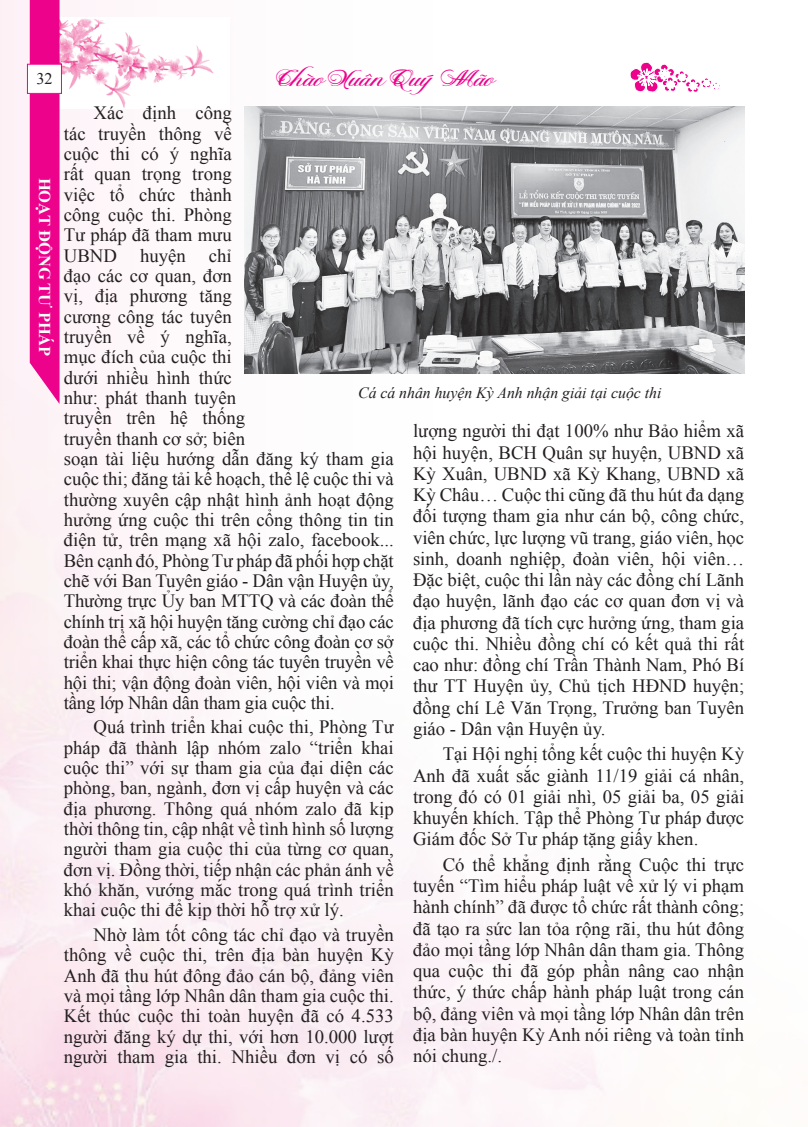
<style>
.page{position:relative;width:808px;height:1127px;background:#fff}
.page>*{position:absolute;margin:0;border:0;box-sizing:border-box;transform-origin:0 0}
.t1{font:italic 25.5px "UTM Novido";color:#ed028c;scale:1.19 1}
.t2{font:18.75px/20.2px "Times New Roman";color:#231f20;text-align:justify}
.t3{font:700 16.5px "Times New Roman";color:#fff}
.t4{font:16.2px "Times New Roman";color:#231f20}
.t5{font:italic 15.75px "Times New Roman";color:#231f20}
</style>
<div class="page">
<img style="left:0;top:0;width:745px;height:1127px">
<svg style="left:630px;top:62px;width:90px;height:30px"></svg>
<img style="left:60px;top:17px;width:170px;height:91px">
<div style="left:30px;top:0;width:30px;height:404px;background:#ed028c"></div>
<div style="left:27px;top:64px;width:34px;height:29px;background:#fff"></div>
<div style="left:27px;top:64px;width:35px;height:30px;border:1px solid #ed028c"></div>
<img style="left:245px;top:106px;width:499px;height:268px">
<p class="t4" style="left:36px;top:68px;width:18px">32</p>
<p class="t3" style="left:56px;top:177px;width:180px;rotate:90deg">HOẠT ĐỘNG TƯ PHÁP</p>
<h1 class="t1" style="left:278px;top:60px;width:182px">Chào Xuân QuýMão</h1>
<p class="t2" style="left:64px;top:103px;width:332px;text-align:left;text-indent:30px">Xác định công<br>tác truyền thông về<br>cuộc thi có ý nghĩa<br>rất quan trọng trong<br>việc tổ chức thành<br>công cuộc thi. Phòng<br>Tư pháp đã tham mưu<br>UBND huyện chỉ<br>đạo các cơ quan, đơn<br>vị, địa phương tăng<br>cương công tác tuyên<br>truyền về ý nghĩa,<br>mục đích của cuộc thi<br>dưới nhiều hình thức<br>như: phát thanh tuyên<br>truyền trên hệ thống<br>truyền thanh cơ sở; biên<br>soạn tài liệu hướng dẫn đăng ký tham gia cuộc thi; đăng tải kế hoạch, thể lệ cuộc thi và thường xuyên cập nhật hình ảnh hoạt động hưởng ứng cuộc thi trên cổng thông tin tin điện tử, trên mạng xã hội zalo, facebook...<br>Bên cạnh đó, Phòng Tư pháp đã phối hợp chặt chẽ với Ban Tuyên giáo - Dân vận Huyện ủy,<br>Thường trực Ủy ban MTTQ và các đoàn thể chính trị xã hội huyện tăng cường chỉ đạo các đoàn thể cấp xã, các tổ chức công đoàn cơ sở triển khai thực hiện công tác tuyên truyền về hội thi; vận động đoàn viên, hội viên và mọi tầng lớp Nhân dân tham gia cuộc thi.</p>
<p class="t2" style="left:64px;top:717px;width:332px;text-indent:30px">Quá trình triển khai cuộc thi, Phòng Tư pháp đã thành lập nhóm zalo “triển khai cuộc thi” với sự tham gia của đại diện các phòng, ban, ngành, đơn vị cấp huyện và các địa phương. Thông quá nhóm zalo đã kịp thời thông tin, cập nhật về tình hình số lượng người tham gia cuộc thi của từng cơ quan, đơn vị. Đồng thời, tiếp nhận các phản ánh về khó khăn, vướng mắc trong quá trình triển khai cuộc thi để kịp thời hỗ trợ xử lý.</p>
<p class="t2" style="left:64px;top:924px;width:332px;text-indent:30px">Nhờ làm tốt công tác chỉ đạo và truyền thông về cuộc thi, trên địa bàn huyện Kỳ Anh đã thu hút đông đảo cán bộ, đảng viên và mọi tầng lớp Nhân dân tham gia cuộc thi.<br>Kết thúc cuộc thi toàn huyện đã có 4.533 người đăng ký dự thi, với hơn 10.000 lượt người tham gia thi. Nhiều đơn vị có số</p>
<p class="t5" style="left:358px;top:382px;width:305px">Cá cá nhân huyện Kỳ Anh nhận giải tại cuộc thi</p>
<p class="t2" style="left:413px;top:420px;width:333px;line-height:21.3px">lượng người thi đạt 100% như Bảo hiểm xã hội huyện, BCH Quân sự huyện, UBND xã Kỳ Xuân, UBND xã Kỳ Khang, UBND xã Kỳ Châu… Cuộc thi cũng đã thu hút đa dạng đối tượng tham gia như cán bộ, công chức, viên chức, lực lượng vũ trang, giáo viên, học sinh, doanh nghiệp, đoàn viên, hội viên… Đặc biệt, cuộc thi lần này các đồng chí Lãnh đạo huyện, lãnh đạo các cơ quan đơn vị và địa phương đã tích cực hưởng ứng, tham gia cuộc thi. Nhiều đồng chí có kết quả thi rất cao như: đồng chí Trần Thành Nam, Phó Bí thư TT Huyện ủy, Chủ tịch HĐND huyện; đồng chí Lê Văn Trọng, Trưởng ban Tuyên giáo - Dân vận Huyện ủy.</p>
<p class="t2" style="left:413px;top:743px;width:333px;line-height:21.3px;text-indent:30px">Tại Hội nghị tổng kết cuộc thi huyện Kỳ Anh đã xuất sắc giành 11/19 giải cá nhân, trong đó có 01 giải nhì, 05 giải ba, 05 giải khuyến khích. Tập thể Phòng Tư pháp được Giám đốc Sở Tư pháp tặng giấy khen.</p>
<p class="t2" style="left:413px;top:853px;width:333px;line-height:21.3px;text-indent:30px">Có thể khẳng định rằng Cuộc thi trực tuyến “Tìm hiểu pháp luật về xử lý vi phạm hành chính” đã được tổ chức rất thành công; đã tạo ra sức lan tỏa rộng rãi, thu hút đông đảo mọi tầng lớp Nhân dân tham gia. Thông qua cuộc thi đã góp phần nâng cao nhận thức, ý thức chấp hành pháp luật trong cán bộ, đảng viên và mọi tầng lớp Nhân dân trên địa bàn huyện Kỳ Anh nói riêng và toàn tỉnh nói chung./.</p>
</div>
